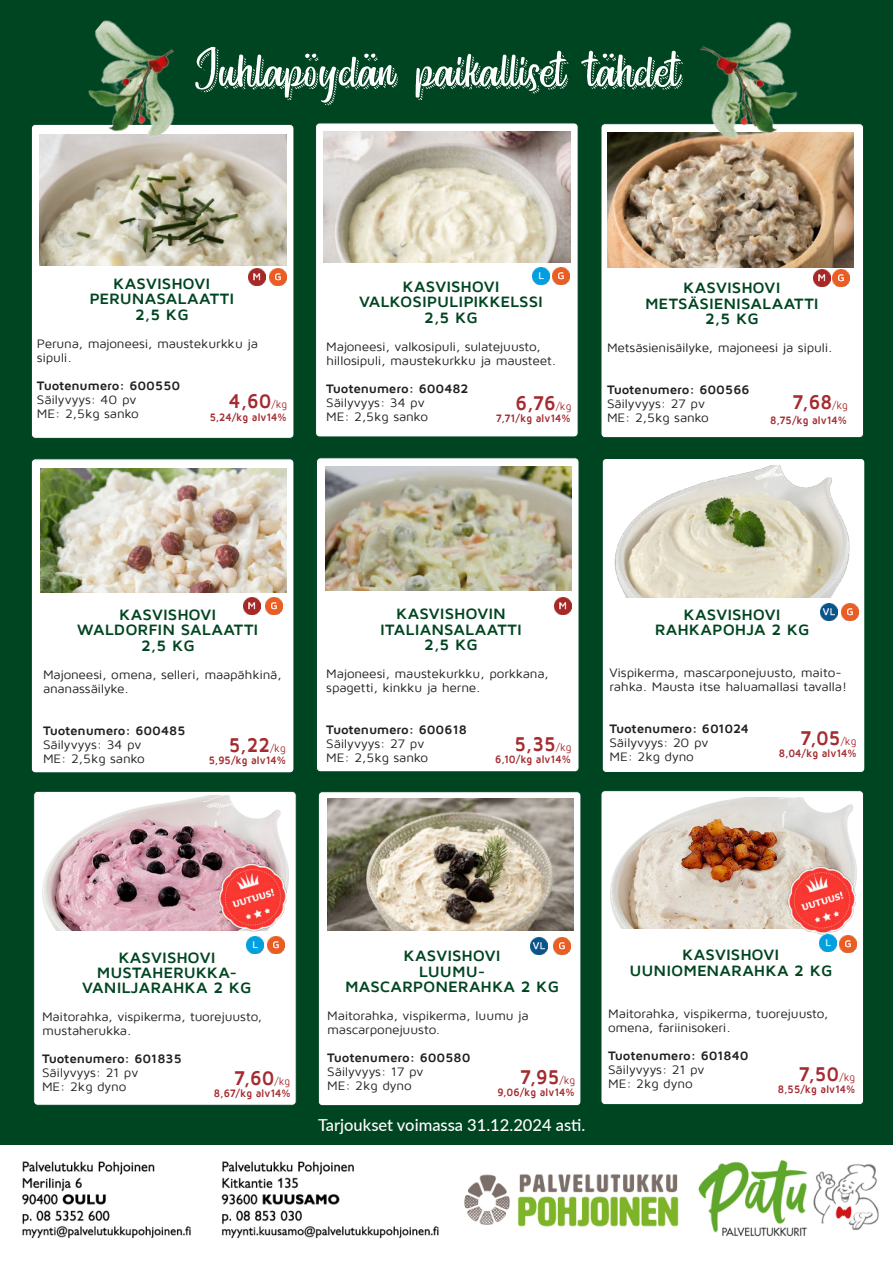
<style>
.page{position:relative;width:893px;height:1263px;background:#fff}
.page>*{position:absolute;margin:0;border:0;box-sizing:border-box;transform-origin:0 0}
.t1{font:57px "Rupture Extrudeline";color:#fff;scale:1.07 1}
.t2{font:700 20.55px "Maven Pro";color:#a42c31;scale:.95 1}
.t3{font:500 16.5px "Lato";color:#fff}
.t4{font:700 15.45px/15.5px "Maven Pro";color:#004521;text-align:center;scale:1.07 1}
.t5{font:12.6px/14px "Maven Pro";letter-spacing:-.015em;color:#231f20;scale:1.07 1}
.t6{font:700 12.6px "Maven Pro";letter-spacing:-.015em;color:#231f20;scale:1.07 1}
.t7{font:700 11.1px "Maven Pro";letter-spacing:-.01em;color:#a42c31;scale:.95 1}
.s1{font-weight:400;font-size:11.1px}
</style>
<div class="page">
<div style="left:0;top:0;width:893px;height:1145px;background:#004521"></div>
<div style="left:31px;top:459px;width:263px;height:314px;background:#fff;border-radius:4px"></div>
<div style="left:31px;top:458px;width:263px;height:315px;border:1px solid #004521;border-radius:4px"></div>
<img style="left:40px;top:468px;width:247px;height:124px">
<img style="left:243px;top:598px;width:17px;height:17px">
<img style="left:265px;top:598px;width:17px;height:17px">
<div style="left:316px;top:458px;width:263px;height:314px;background:#fff;border-radius:4px"></div>
<div style="left:316px;top:457px;width:263px;height:315px;border:1px solid #004521;border-radius:4px"></div>
<img style="left:325px;top:467px;width:247px;height:124px">
<img style="left:555px;top:598px;width:17px;height:17px">
<div style="left:316px;top:123px;width:262px;height:314px;background:#fff;border-radius:4px"></div>
<div style="left:315px;top:123px;width:263px;height:314px;border:1px solid #004521;border-radius:4px"></div>
<div style="left:31px;top:124px;width:263px;height:314px;background:#fff;border-radius:4px"></div>
<div style="left:31px;top:124px;width:263px;height:315px;border:1px solid #004521;border-radius:4px"></div>
<img style="left:323px;top:132px;width:247px;height:130px">
<img style="left:40px;top:135px;width:246px;height:130px">
<img style="left:533px;top:267px;width:17px;height:17px">
<img style="left:553px;top:267px;width:17px;height:17px">
<img style="left:249px;top:269px;width:17px;height:17px">
<img style="left:269px;top:268px;width:17px;height:17px">
<div style="left:601px;top:124px;width:263px;height:314px;background:#fff;border-radius:4px"></div>
<div style="left:601px;top:123px;width:263px;height:315px;border:1px solid #004521;border-radius:4px"></div>
<img style="left:607px;top:132px;width:247px;height:136px">
<img style="left:813px;top:270px;width:17px;height:17px">
<img style="left:832px;top:270px;width:17px;height:17px">
<div style="left:34px;top:791px;width:262px;height:314px;background:#fff;border-radius:4px"></div>
<div style="left:33px;top:791px;width:264px;height:315px;border:1px solid #004521;border-radius:4px"></div>
<div style="left:318px;top:792px;width:263px;height:314px;background:#fff;border-radius:4px"></div>
<div style="left:318px;top:791px;width:263px;height:315px;border:1px solid #004521;border-radius:4px"></div>
<img style="left:327px;top:799px;width:247px;height:132px">
<img style="left:268px;top:936px;width:17px;height:17px">
<img style="left:553px;top:938px;width:17px;height:17px">
<img style="left:531px;top:938px;width:17px;height:17px">
<div style="left:601px;top:791px;width:263px;height:313px;background:#fff;border-radius:4px"></div>
<div style="left:601px;top:790px;width:263px;height:315px;border:1px solid #004521;border-radius:4px"></div>
<img style="left:840px;top:935px;width:17px;height:17px">
<img style="left:40px;top:1px;width:177px;height:183px">
<img style="left:668px;top:0;width:178px;height:177px">
<img style="left:42px;top:796px;width:247px;height:135px">
<img style="left:610px;top:797px;width:247px;height:132px">
<img style="left:218px;top:862px;width:69px;height:70px">
<img style="left:786px;top:865px;width:70px;height:69px">
<img style="left:246px;top:936px;width:17px;height:17px">
<img style="left:820px;top:935px;width:17px;height:17px">
<div style="left:602px;top:458px;width:263px;height:314px;background:#fff;border-radius:4px"></div>
<div style="left:602px;top:458px;width:263px;height:315px;border:1px solid #004521;border-radius:4px"></div>
<img style="left:841px;top:604px;width:17px;height:17px">
<img style="left:614px;top:466px;width:236px;height:132px">
<img style="left:820px;top:604px;width:17px;height:17px">
<img style="left:22px;top:1160px;width:857px;height:79px">
<h1 class="t1" style="left:194px;top:45px;width:456px">Juhlapöydän paikalliset tähdet</h1>
<p class="t4" style="left:89px;top:276px;width:137px">KASVISHOVI<br>PERUNASALAATTI<br>2,5 KG</p>
<p class="t5" style="left:37px;top:337px;width:208px">Peruna, majoneesi, maustekurkku ja sipuli.</p>
<p class="t6" style="left:37px;top:379px;width:136px">Tuotenumero: 600550</p>
<p class="t5" style="left:37px;top:393px;width:97px">Säilyvyys: 40 pv<br>ME: 2,5kg sanko</p>
<h2 class="t2" style="left:229px;top:392px;width:63px">4,60<span class="s1">/kg</span></h2>
<p class="t7" style="left:210px;top:411px;width:83px">5,24/kg alv14%</p>
<p class="t4" style="left:359px;top:279px;width:174px">KASVISHOVI<br>VALKOSIPULIPIKKELSSI<br>2,5 KG</p>
<p class="t5" style="left:326px;top:340px;width:216px">Majoneesi, valkosipuli, sulatejuusto, hillosipuli, maustekurkku ja mausteet.</p>
<p class="t6" style="left:326px;top:382px;width:134px">Tuotenumero: 600482</p>
<p class="t5" style="left:326px;top:396px;width:97px">Säilyvyys: 34 pv<br>ME: 2,5kg sanko</p>
<h2 class="t2" style="left:516px;top:393px;width:60px">6,76<span class="s1">/kg</span></h2>
<p class="t7" style="left:496px;top:413px;width:80px">7,71/kg alv14%</p>
<p class="t4" style="left:645px;top:281px;width:164px">KASVISHOVI<br>METSÄSIENISALAATTI<br>2,5 KG</p>
<p class="t5" style="left:607px;top:342px;width:212px">Metsäsienisäilyke, majoneesi ja sipuli.</p>
<p class="t6" style="left:607px;top:384px;width:135px">Tuotenumero: 600566</p>
<p class="t5" style="left:607px;top:398px;width:97px">Säilyvyys: 27 pv<br>ME: 2,5kg sanko</p>
<h2 class="t2" style="left:792px;top:393px;width:60px">7,68<span class="s1">/kg</span></h2>
<p class="t7" style="left:770px;top:415px;width:83px">8,75/kg alv14%</p>
<p class="t4" style="left:77px;top:607px;width:171px">KASVISHOVI<br>WALDORFIN SALAATTI<br>2,5 KG</p>
<p class="t5" style="left:43px;top:668px;width:224px">Majoneesi, omena, selleri, maapähkinä, ananassäilyke.</p>
<p class="t6" style="left:43px;top:724px;width:135px">Tuotenumero: 600485</p>
<p class="t5" style="left:43px;top:738px;width:97px">Säilyvyys: 34 pv<br>ME: 2,5kg sanko</p>
<h2 class="t2" style="left:229px;top:735px;width:61px">5,22<span class="s1">/kg</span></h2>
<p class="t7" style="left:209px;top:755px;width:83px">5,95/kg alv14%</p>
<p class="t4" style="left:380px;top:607px;width:134px">KASVISHOVIN<br>ITALIANSALAATTI<br>2,5 KG</p>
<p class="t5" style="left:326px;top:668px;width:209px">Majoneesi, maustekurkku, porkkana, spagetti, kinkku ja herne.</p>
<p class="t6" style="left:326px;top:724px;width:133px">Tuotenumero: 600618</p>
<p class="t5" style="left:326px;top:738px;width:97px">Säilyvyys: 27 pv<br>ME: 2,5kg sanko</p>
<h2 class="t2" style="left:514px;top:734px;width:62px">5,35<span class="s1">/kg</span></h2>
<p class="t7" style="left:495px;top:754px;width:81px">6,10/kg alv14%</p>
<p class="t4" style="left:655px;top:607px;width:146px">KASVISHOVI<br>RAHKAPOHJA 2 KG</p>
<p class="t5" style="left:609px;top:667px;width:224px">Vispikerma, mascarponejuusto, maito&shy;rahka. Mausta itse haluamallasi tavalla!</p>
<p class="t6" style="left:609px;top:723px;width:132px">Tuotenumero: 601024</p>
<p class="t5" style="left:609px;top:737px;width:94px">Säilyvyys: 20 pv<br>ME: 2kg dyno</p>
<p class="t7" style="left:779px;top:748px;width:83px">8,04/kg alv14%</p>
<h2 class="t2" style="left:800px;top:728px;width:61px">7,05<span class="s1">/kg</span></h2>
<p class="t4" style="left:82px;top:950px;width:160px">KASVISHOVI<br>MUSTAHERUKKA-<br>VANILJARAHKA 2 KG</p>
<p class="t5" style="left:42px;top:1011px;width:207px">Maitorahka, vispikerma, tuorejuusto, mustaherukka.</p>
<p class="t6" style="left:42px;top:1053px;width:132px">Tuotenumero: 601835</p>
<p class="t5" style="left:42px;top:1067px;width:92px">Säilyvyys: 21 pv<br>ME: 2kg dyno</p>
<h2 class="t2" style="left:234px;top:1068px;width:61px">7,60<span class="s1">/kg</span></h2>
<p class="t7" style="left:214px;top:1087px;width:82px">8,67/kg alv14%</p>
<p class="t4" style="left:345px;top:949px;width:201px">KASVISHOVI<br>LUUMU-<br>MASCARPONERAHKA 2 KG</p>
<p class="t5" style="left:327px;top:1009px;width:190px">Maitorahka, vispikerma, luumu ja mascarponejuusto.</p>
<p class="t6" style="left:327px;top:1052px;width:136px">Tuotenumero: 600580</p>
<p class="t5" style="left:327px;top:1065px;width:92px">Säilyvyys: 17 pv<br>ME: 2kg dyno</p>
<h2 class="t2" style="left:520px;top:1067px;width:60px">7,95<span class="s1">/kg</span></h2>
<p class="t7" style="left:497px;top:1087px;width:83px">9,06/kg alv14%</p>
<p class="t4" style="left:629px;top:948px;width:191px">KASVISHOVI<br>UUNIOMENARAHKA 2 KG</p>
<p class="t5" style="left:608px;top:1007px;width:207px">Maitorahka, vispikerma, tuorejuusto, omena, fariinisokeri.</p>
<p class="t6" style="left:608px;top:1049px;width:133px">Tuotenumero: 601840</p>
<p class="t5" style="left:608px;top:1063px;width:92px">Säilyvyys: 21 pv<br>ME: 2kg dyno</p>
<h2 class="t2" style="left:798px;top:1064px;width:61px">7,50<span class="s1">/kg</span></h2>
<p class="t7" style="left:778px;top:1084px;width:83px">8,55/kg alv14%</p>
<h3 class="t3" style="left:318px;top:1113px;width:269px">Tarjoukset voimassa 31.12.2024 asti.</h3>
</div>
